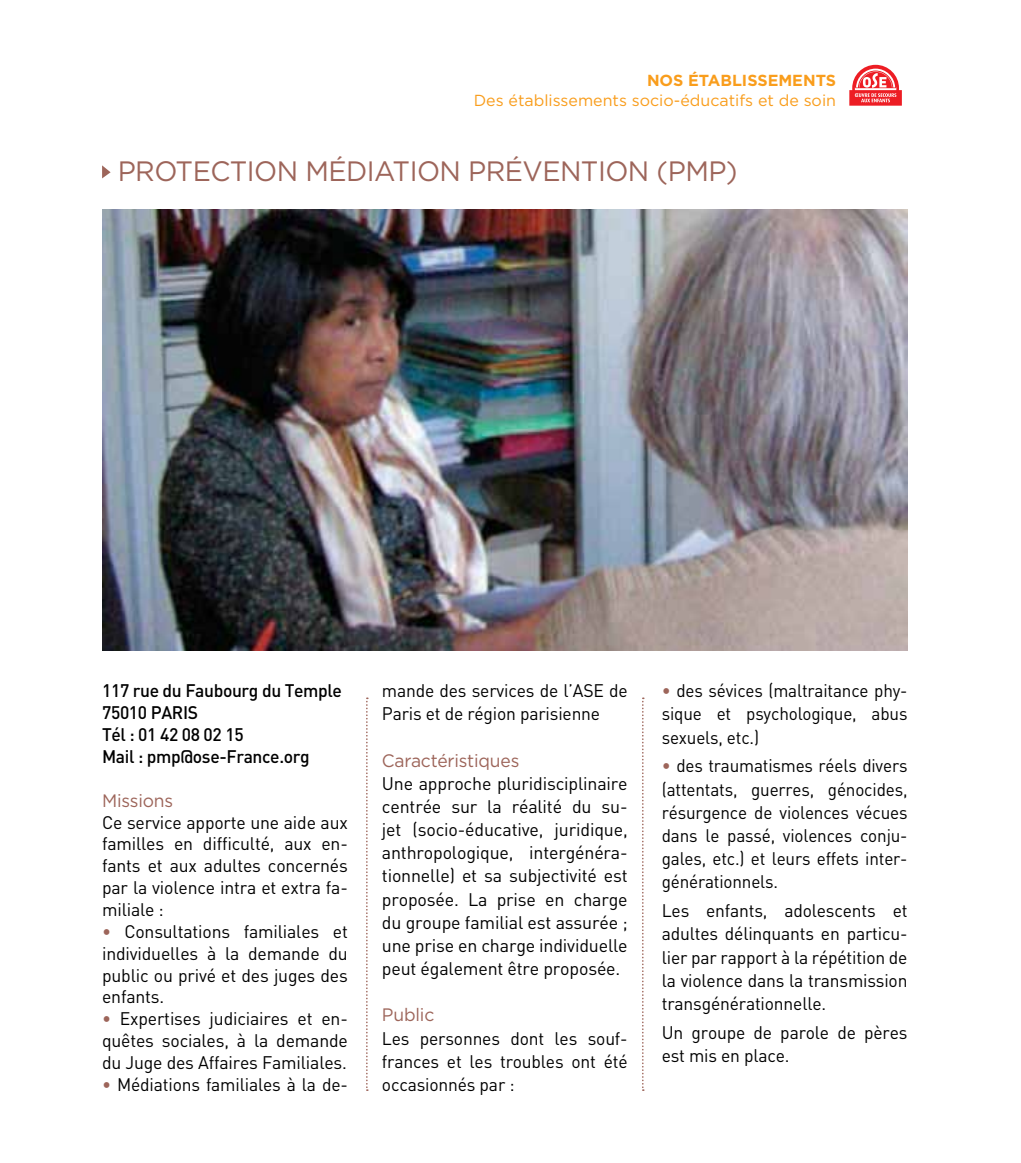
<style>
.page{position:relative;width:1021px;height:1163px;background:#fff}
.page>*{position:absolute;margin:0;border:0;box-sizing:border-box;transform-origin:0 0}
.t1{font:28px "Gotham";letter-spacing:-.02em;color:#9d655a}
.t2{font:18px/23.2px "DINVAINS";letter-spacing:-.01em;color:#000;text-align:justify}
.t3{font:18px/23.2px "DINVAINS";letter-spacing:-.01em;color:#000;text-align:justify;scale:.95 1}
.t4{font:500 18px/21.8px "DINVAINS";letter-spacing:-.02em;color:#000}
.t5{font:18px "Gotham";letter-spacing:-.01em;color:#9d655a}
.t6{font:16px "Gotham";color:#f99d1c}
.t7{font:700 16px "Gotham";color:#f99d1c}
.s1{color:#9d655a}
</style>
<div class="page">
<svg style="left:849px;top:65px;width:52px;height:41px"></svg>
<svg style="left:366px;top:697px;width:2px;height:393px"></svg>
<svg style="left:642px;top:697px;width:1px;height:393px"></svg>
<svg style="left:102px;top:165px;width:9px;height:13px"></svg>
<img style="left:102px;top:209px;width:805px;height:441px">
<p class="t7" style="left:647px;top:70px;width:189px">NOS ÉTABLISSEMENTS</p>
<p class="t6" style="left:474px;top:90px;width:364px">Des établissements socio-éducatifs et de soin</p>
<h1 class="t1" style="left:118px;top:153px;width:36px">Protectio</h1>
<h1 class="t1" style="left:277px;top:153px;width:86px">n Médiatio</h1>
<h1 class="t1" style="left:439px;top:153px;width:299px">n Prévention (PMP)</h1>
<p class="t4" style="left:102px;top:679px;width:241px">117 rue du Faubourg du Temple<br>75010 PARIS<br>Tél : 01 42 08 02 15<br>Mail : pmp@ose-France.org</p>
<p class="t5" style="left:102px;top:788px;width:73px">Missions</p>
<p class="t2" style="left:102px;top:810px;width:247px;line-height:21.8px">Ce service apporte une aide aux familles en difficulté, aux en&shy;fants et aux adultes concernés par la violence intra et extra fa&shy;miliale :</p>
<p class="t2" style="left:102px;top:920px;width:247px;line-height:21.8px"><span class="s1">•</span> Consultations familiales et individuelles à la demande du public ou privé et des juges des enfants.</p>
<p class="t2" style="left:102px;top:1007px;width:247px;line-height:21.8px"><span class="s1">•</span> Expertises judiciaires et en&shy;quêtes sociales, à la demande du Juge des Affaires Familiales.</p>
<p class="t2" style="left:102px;top:1072px;width:247px"><span class="s1">•</span> Médiations familiales à la de-</p>
<p class="t2" style="left:382px;top:678px;width:247px">mande des services de l’ASE de<br>Paris et de région parisienne</p>
<p class="t5" style="left:382px;top:748px;width:139px">Caractéristiques</p>
<p class="t2" style="left:382px;top:771px;width:247px">Une approche pluridisciplinaire centrée sur la réalité du su&shy;jet (socio-éducative, juridique, anthropologique, intergénéra&shy;tionnelle) et sa subjectivité est proposée. La prise en charge du groupe familial est assurée ; une prise en charge individuelle peut également être proposée.</p>
<p class="t5" style="left:382px;top:1003px;width:54px">Public</p>
<p class="t2" style="left:382px;top:1025px;width:247px">Les personnes dont les souf&shy;frances et les troubles ont été occasionnés par :</p>
<p class="t3" style="left:661px;top:678px;width:260px"><span class="s1">•</span> des sévices (maltraitance phy&shy;sique et psychologique, abus sexuels, etc.)</p>
<p class="t3" style="left:661px;top:753px;width:260px"><span class="s1">•</span> des traumatismes réels divers (attentats, guerres, génocides, résurgence de violences vécues dans le passé, violences conju&shy;gales, etc.) et leurs effets inter&shy;générationnels.</p>
<p class="t2" style="left:661px;top:898px;width:247px">Les enfants, adolescents et adultes délinquants en particu&shy;lier par rapport à la répétition de la violence dans la transmission transgénérationnelle.</p>
<p class="t2" style="left:661px;top:1020px;width:247px">Un groupe de parole de pères est mis en place.</p>
</div>
